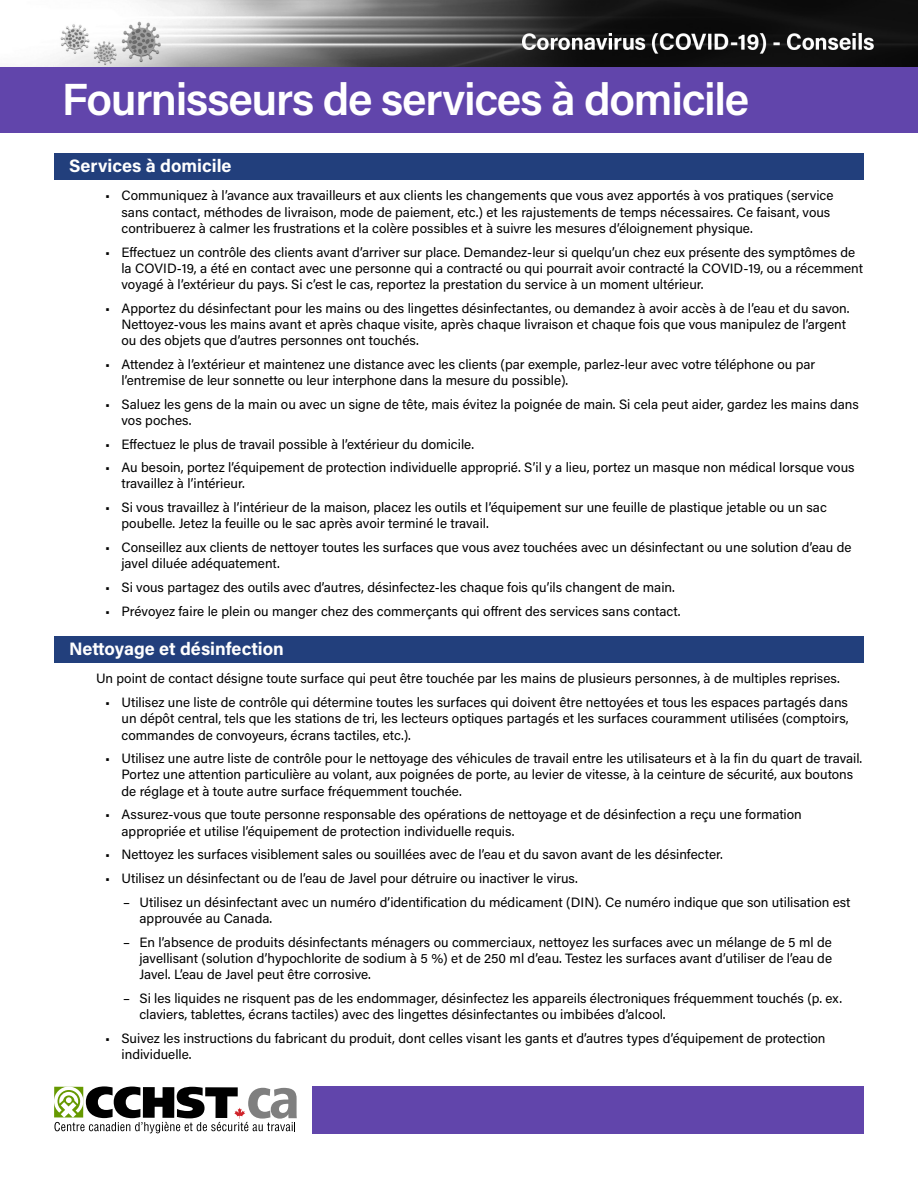
<style>
.page{position:relative;width:918px;height:1188px;background:#fff}
.page>*{position:absolute;margin:0;border:0;box-sizing:border-box;transform-origin:0 0}
.t1{font:600 45px "Acumin Pro";letter-spacing:-.03em;color:#fff}
.subheads{font:700 18px "Acumin Pro";color:#fff}
.body_bullets{font:13.5px/16.2px "Acumin Pro";color:#000}
.sub_body_bullets{font:13.5px/16.2px "Acumin Pro";color:#000}
</style>
<div class="page">
<div style="left:313px;top:1086px;width:551px;height:48px;background:#6145ab"></div>
<img style="left:0;top:0;width:918px;height:68px">
<div style="left:0;top:68px;width:918px;height:65px;background:#6145ab"></div>
<svg style="left:54px;top:1086px;width:243px;height:47px"></svg>
<div style="left:54px;top:153px;width:810px;height:27px;background:#223f7c"></div>
<div style="left:54px;top:636px;width:810px;height:27px;background:#223f7c"></div>
<h1 class="t1" style="left:62px;top:68px;width:689px">Fournisseurs de services à domicile</h1>
<p class="subheads" style="left:69px;top:153px;width:164px">Services à domicile</p>
<p class="body_bullets" style="left:122px;top:187px;width:714px;text-indent:-16px">• Communiquez à l’avance aux travailleurs et aux clients les changements que vous avez apportés à vos pratiques (service sans contact, méthodes de livraison, mode de paiement, etc.) et les rajustements de temps nécessaires. Ce faisant, vous contribuerez à calmer les frustrations et la colère possibles et à suivre les mesures d’éloignement physique.</p>
<p class="body_bullets" style="left:122px;top:243px;width:743px;text-indent:-16px">• Effectuez un contrôle des clients avant d’arriver sur place. Demandez-leur si quelqu’un chez eux présente des symptômes de la COVID-19, a été en contact avec une personne qui a contracté ou qui pourrait avoir contracté la COVID-19, ou a récemment voyagé à l’extérieur du pays. Si c’est le cas, reportez la prestation du service à un moment ultérieur.</p>
<p class="body_bullets" style="left:122px;top:299px;width:729px;text-indent:-16px">• Apportez du désinfectant pour les mains ou des lingettes désinfectantes, ou demandez à avoir accès à de l’eau et du savon.<br>Nettoyez-vous les mains avant et après chaque visite, après chaque livraison et chaque fois que vous manipulez de l’argent ou des objets que d’autres personnes ont touchés.</p>
<p class="body_bullets" style="left:122px;top:355px;width:695px;text-indent:-16px">• Attendez à l’extérieur et maintenez une distance avec les clients (par exemple, parlez-leur avec votre téléphone ou par l’entremise de leur sonnette ou leur interphone dans la mesure du possible).</p>
<p class="body_bullets" style="left:122px;top:395px;width:739px;text-indent:-16px">• Saluez les gens de la main ou avec un signe de tête, mais évitez la poignée de main. Si cela peut aider, gardez les mains dans vos poches.</p>
<p class="body_bullets" style="left:105px;top:435px;width:371px">• Effectuez le plus de travail possible à l’extérieur du domicile.</p>
<p class="body_bullets" style="left:122px;top:459px;width:735px;text-indent:-16px">• Au besoin, portez l’équipement de protection individuelle approprié. S’il y a lieu, portez un masque non médical lorsque vous travaillez à l’intérieur.</p>
<p class="body_bullets" style="left:122px;top:499px;width:707px;text-indent:-16px">• Si vous travaillez à l’intérieur de la maison, placez les outils et l’équipement sur une feuille de plastique jetable ou un sac poubelle. Jetez la feuille ou le sac après avoir terminé le travail.</p>
<p class="body_bullets" style="left:122px;top:539px;width:732px;text-indent:-16px">• Conseillez aux clients de nettoyer toutes les surfaces que vous avez touchées avec un désinfectant ou une solution d’eau de javel diluée adéquatement.</p>
<p class="body_bullets" style="left:105px;top:579px;width:571px">• Si vous partagez des outils avec d’autres, désinfectez-les chaque fois qu’ils changent de main.</p>
<p class="body_bullets" style="left:105px;top:602px;width:577px">• Prévoyez faire le plein ou manger chez des commerçants qui offrent des services sans contact.</p>
<p class="subheads" style="left:69px;top:636px;width:217px">Nettoyage et désinfection</p>
<p class="body_bullets" style="left:96px;top:670px;width:745px">Un point de contact désigne toute surface qui peut être touchée par les mains de plusieurs personnes, à de multiples reprises.</p>
<p class="body_bullets" style="left:122px;top:694px;width:729px;text-align:justify;text-indent:-16px">• Utilisez une liste de contrôle qui détermine toutes les surfaces qui doivent être nettoyées et tous les espaces partagés dans un dépôt central, tels que les stations de tri, les lecteurs optiques partagés et les surfaces couramment utilisées (comptoirs, commandes de convoyeurs, écrans tactiles, etc.).</p>
<p class="body_bullets" style="left:122px;top:750px;width:742px;text-indent:-16px">• Utilisez une autre liste de contrôle pour le nettoyage des véhicules de travail entre les utilisateurs et à la fin du quart de travail.<br>Portez une attention particulière au volant, aux poignées de porte, au levier de vitesse, à la ceinture de sécurité, aux boutons de réglage et à toute autre surface fréquemment touchée.</p>
<p class="body_bullets" style="left:122px;top:806px;width:682px;text-indent:-16px">• Assurez-vous que toute personne responsable des opérations de nettoyage et de désinfection a reçu une formation appropriée et utilise l’équipement de protection individuelle requis.</p>
<p class="body_bullets" style="left:105px;top:846px;width:619px">• Nettoyez les surfaces visiblement sales ou souillées avec de l’eau et du savon avant de les désinfecter.</p>
<p class="body_bullets" style="left:105px;top:870px;width:474px">• Utilisez un désinfectant ou de l’eau de Javel pour détruire ou inactiver le virus.</p>
<p class="sub_body_bullets" style="left:140px;top:893px;width:713px;text-indent:-16px">– Utilisez un désinfectant avec un numéro d’identification du médicament (DIN). Ce numéro indique que son utilisation est approuvée au Canada.</p>
<p class="sub_body_bullets" style="left:140px;top:933px;width:694px;text-align:justify;text-indent:-16px">– En l’absence de produits désinfectants ménagers ou commerciaux, nettoyez les surfaces avec un mélange de 5 ml de javellisant (solution d’hypochlorite de sodium à 5 %) et de 250 ml d’eau. Testez les surfaces avant d’utiliser de l’eau de Javel. L’eau de Javel peut être corrosive.</p>
<p class="sub_body_bullets" style="left:140px;top:989px;width:704px;text-indent:-16px">– Si les liquides ne risquent pas de les endommager, désinfectez les appareils électroniques fréquemment touchés (p. ex. claviers, tablettes, écrans tactiles) avec des lingettes désinfectantes ou imbibées d’alcool.</p>
<p class="body_bullets" style="left:122px;top:1029px;width:706px;text-indent:-16px">• Suivez les instructions du fabricant du produit, dont celles visant les gants et d’autres types d’équipement de protection individuelle.</p>
</div>
